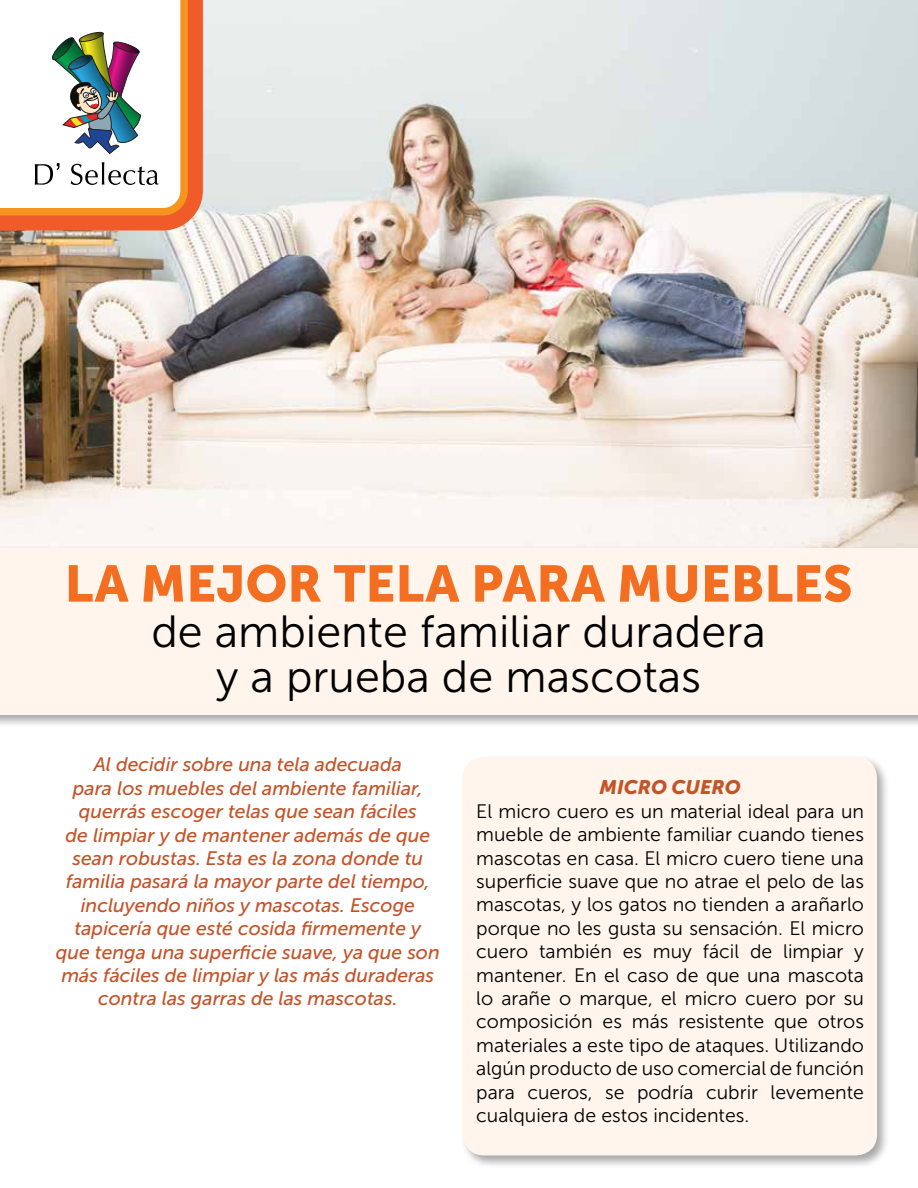
<style>
.page{position:relative;width:918px;height:1188px;background:#fff}
.page>*{position:absolute;margin:0;border:0;box-sizing:border-box;transform-origin:0 0}
.t1{font:51px "Museo Sans 900";color:#f36e21}
.t2{font:45px/45px "Museo Sans 300";color:#000;text-align:center}
.t3{font:19.5px/23.4px "Museo Sans 300";color:#000;text-align:justify}
.t4{font:italic 19.5px/23.4px "Museo Sans 500";color:#c45328;text-align:center}
.t5{font:italic 19.5px "Museo Sans 900";color:#c45328}
</style>
<div class="page">
<div style="left:460px;top:754px;width:430px;height:415px;background:#000;opacity:.35"></div>
<div style="left:463px;top:757px;width:414px;height:398px;background:#fff5ec;border-radius:21px"></div>
<img style="left:0;top:0;width:918px;height:545px">
<div style="left:0;top:545px;width:918px;height:183px;background:#000;opacity:.35"></div>
<div style="left:0;top:548px;width:918px;height:167px;background:#fff5ec"></div>
<svg style="left:0;top:0;width:203px;height:230px;background:#f06233"></svg>
<svg style="left:0;top:0;width:188px;height:215px"></svg>
<h1 class="t1" style="left:65px;top:555px;width:790px">LA MEJOR TELA PARA MUEBLES</h1>
<h2 class="t2" style="left:151px;top:609px;width:616px">de ambiente familiar duradera y a prueba de mascotas</h2>
<p class="t4" style="left:56px;top:753px;width:385px">Al decidir sobre una tela adecuada<br>para los muebles del ambiente familiar, querrás escoger telas que sean fáciles<br>de limpiar y de mantener además de que sean robustas. Esta es la zona donde tu familia pasará la mayor parte del tiempo, incluyendo niños y mascotas. Escoge tapicería que esté cosida firmemente y que tenga una superficie suave, ya que son más fáciles de limpiar y las más duraderas contra las garras de las mascotas.</p>
<p class="t5" style="left:599px;top:777px;width:143px">MICRO CUERO</p>
<p class="t3" style="left:476px;top:800px;width:389px">El micro cuero es un material ideal para un mueble de ambiente familiar cuando tienes mascotas en casa. El micro cuero tiene una superficie suave que no atrae el pelo de las mascotas, y los gatos no tienden a arañarlo porque no les gusta su sensación. El micro cuero también es muy fácil de limpiar y mantener. En el caso de que una mascota lo arañe o marque, el micro cuero por su composición es más resistente que otros materiales a este tipo de ataques. Utilizando algún producto de uso comercial de función para cueros, se podría cubrir levemente cualquiera de estos incidentes.</p>
</div>
